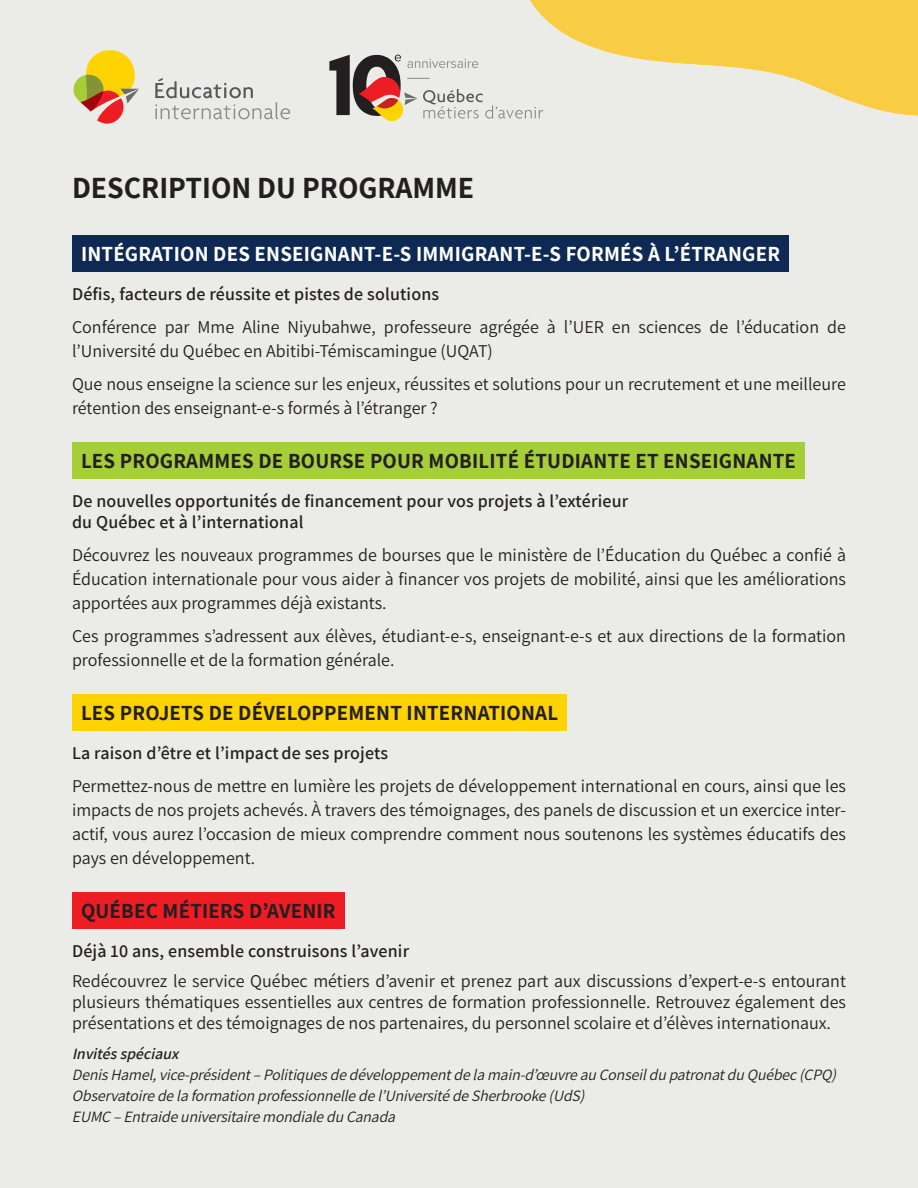
<style>
.page{position:relative;width:918px;height:1188px;background:#ebece7}
.page>*{position:absolute;margin:0;border:0;box-sizing:border-box;transform-origin:0 0}
.t1{font:700 30px "Assistant";color:#231f20}
.t2{font:700 21px "Assistant";letter-spacing:.01em;color:#231f20}
.t3{font:700 21px "Assistant";letter-spacing:.01em;color:#fff}
.t4{font:18px/24px "Assistant";color:#231f20}
.t5{font:600 18px/21px "Assistant";letter-spacing:.01em;color:#231f20}
.t6{font:italic 15.75px/21px "Assistant";color:#231f20}
.t7{font:italic 600 15.75px "Assistant";color:#231f20}
</style>
<div class="page">
<img style="left:530px;top:0;width:388px;height:116px">
<svg style="left:155px;top:78px;width:135px;height:41px"></svg>
<svg style="left:73px;top:50px;width:66px;height:74px"></svg>
<svg style="left:329px;top:55px;width:214px;height:66px"></svg>
<div style="left:72px;top:235px;width:717px;height:37px;background:#0e2954"></div>
<div style="left:72px;top:442px;width:733px;height:37px;background:#a6ce39"></div>
<div style="left:72px;top:694px;width:495px;height:37px;background:#fed304"></div>
<div style="left:72px;top:892px;width:272px;height:37px;background:#ee1d23"></div>
<h1 class="t1" style="left:72px;top:167px;width:404px">DESCRIPTION DU PROGRAMME</h1>
<p class="t3" style="left:81px;top:240px;width:701px">INTÉGRATION DES ENSEIGNANT-E-S IMMIGRANT-E-S FORMÉS À L’ÉTRANGER</p>
<p class="t5" style="left:72px;top:283px;width:369px">Défis, facteurs de réussite et pistes de solutions</p>
<p class="t4" style="left:72px;top:314px;width:775px">Conférence par Mme Aline Niyubahwe, professeure agrégée à l’UER en sciences de l’éducation de l’Université du Québec en Abitibi-Témiscamingue (UQAT)</p>
<p class="t4" style="left:72px;top:371px;width:776px">Que nous enseigne la science sur les enjeux, réussites et solutions pour un recrutement et une meilleure rétention des enseignant-e-s formés à l’étranger ?</p>
<p class="t2" style="left:81px;top:447px;width:717px">LES PROGRAMMES DE BOURSE POUR MOBILITÉ ÉTUDIANTE ET ENSEIGNANTE</p>
<p class="t5" style="left:72px;top:490px;width:558px">De nouvelles opportunités de financement pour vos projets à l’extérieur du Québec et à l’international</p>
<p class="t4" style="left:72px;top:542px;width:776px;text-align:justify">Découvrez les nouveaux programmes de bourses que le ministère de l’Éducation du Québec a confié à Éducation internationale pour vous aider à financer vos projets de mobilité, ainsi que les améliorations apportées aux programmes déjà existants.</p>
<p class="t4" style="left:72px;top:623px;width:776px">Ces programmes s’adressent aux élèves, étudiant-e-s, enseignant-e-s et aux directions de la formation professionnelle et de la formation générale.</p>
<p class="t2" style="left:81px;top:699px;width:479px">LES PROJETS DE DÉVELOPPEMENT INTERNATIONAL</p>
<p class="t5" style="left:72px;top:742px;width:318px">La raison d’être et l’impact de ses projets</p>
<p class="t4" style="left:72px;top:773px;width:776px;text-align:justify">Permettez-nous de mettre en lumière les projets de développement international en cours, ainsi que les impacts de nos projets achevés. À travers des témoignages, des panels de discussion et un exercice inter&shy;actif, vous aurez l’occasion de mieux comprendre comment nous soutenons les systèmes éducatifs des pays en développement.</p>
<p class="t2" style="left:81px;top:897px;width:256px">QUÉBEC MÉTIERS D’AVENIR</p>
<p class="t5" style="left:72px;top:940px;width:339px">Déjà 10 ans, ensemble construisons l’avenir</p>
<p class="t4" style="left:72px;top:970px;width:776px;line-height:21px;text-align:justify">Redécouvrez le service Québec métiers d’avenir et prenez part aux discussions d’expert-e-s entourant plusieurs thématiques essentielles aux centres de formation professionnelle. Retrouvez également des présentations et des témoignages de nos partenaires, du personnel scolaire et d’élèves internationaux.</p>
<p class="t7" style="left:72px;top:1043px;width:112px">Invitésspéciaux</p>
<p class="t6" style="left:72px;top:1064px;width:770px">DenisHamel,vice-président–Politiquesdedéveloppementdelamain-d’œuvreau Conseildu patronatdu Québec(CPQ)<br>Observatoiredelaformation professionnelledel’UniversitédeSherbrooke(UdS)<br>EUMC –Entraideuniversitairemondialedu Canada</p>
</div>
